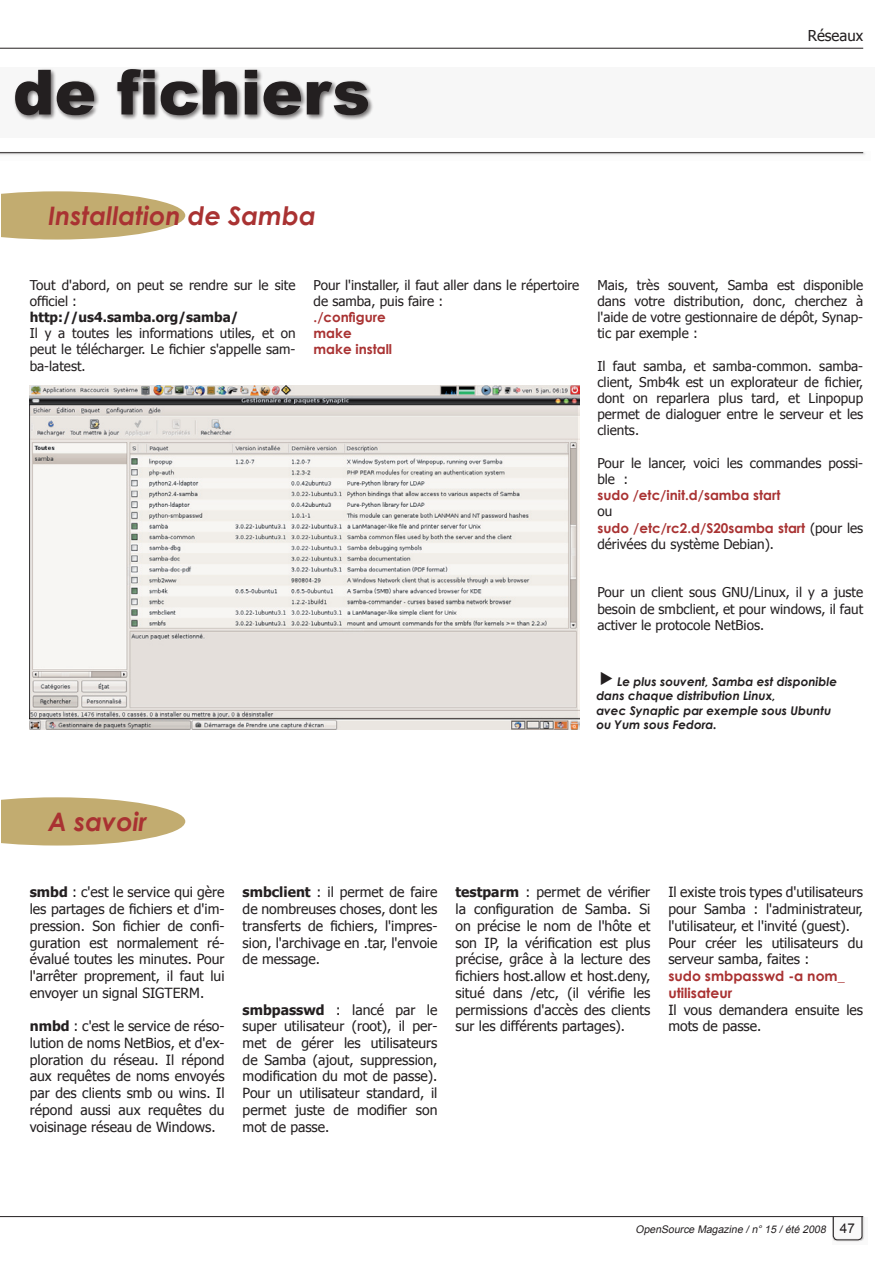
<style>
.page{position:relative;width:893px;height:1263px;background:#fff}
.page>*{position:absolute;margin:0;border:0;box-sizing:border-box;transform-origin:0 0}
.t1{font:900 62.4px "Arial";color:#231f20}
.t2{font:italic 700 25.5px "Century Gothic";color:#a93232}
.t3{font:15px "Tahoma";color:#231f20}
.t4{font:13.95px/16.8px "Tahoma";color:#231f20;text-align:justify}
.t5{font:700 13.95px/16.8px "Century Gothic";color:#a93232}
.t6{font:13.5px/16.2px "Tahoma";color:#231f20;text-align:justify}
.t7{font:700 13.5px/16.2px "Century Gothic";color:#a93232}
.t8{font:700 13.5px "Tahoma";color:#231f20}
.t9{font:italic 700 12px/14.4px "Century Gothic";color:#231f20}
.t10{font:italic 10.5px "Arial";color:#231f20}
.s1{font-family:"Tahoma";font-weight:400;color:#231f20}
.s2{font-weight:700}
.s3{font-style:normal;font-size:13.5px}
</style>
<div class="page">
<svg style="left:1px;top:191px;width:184px;height:49px"></svg>
<svg style="left:1px;top:797px;width:184px;height:48px;background:#cbb886"></svg>
<hr style="left:0;top:1216px;width:863px;height:1px;background:#231f20">
<hr style="left:0;top:48px;width:863px;height:1px;background:#231f20">
<div style="left:0;top:67px;width:889px;height:85px;background:#231f20;opacity:.7"></div>
<div style="left:0;top:151px;width:872px;height:11px;background:#231f20;opacity:.3"></div>
<hr style="left:0;top:152px;width:863px;height:1px;background:#231f20">
<img style="left:30px;top:386px;width:549px;height:343px">
<div style="left:832px;top:1217px;width:35px;height:27px;background:#231f20;opacity:.5"></div>
<svg style="left:833px;top:1217px;width:29px;height:23px"></svg>
<h1 class="t1" style="left:13px;top:46px;width:359px">de fichiers</h1>
<p class="t3" style="left:808px;top:26px;width:57px">Réseaux</p>
<h2 class="t2" style="left:48px;top:199px;width:269px">Installation de Samba</h2>
<p class="t6" style="left:30px;top:276px;width:267px">Tout d'abord, on peut se rendre sur le site officiel :</p>
<p class="t8" style="left:30px;top:308px;width:210px">http://us4.samba.org/samba/</p>
<p class="t6" style="left:30px;top:325px;width:267px">Il y a toutes les informations utiles, et on peut le télécharger. Le fichier s'appelle sam&shy;ba-latest.</p>
<p class="t6" style="left:314px;top:276px;width:267px">Pour l'installer, il faut aller dans le répertoire de samba, puis faire :</p>
<p class="t7" style="left:314px;top:309px;width:80px">./configure make make install</p>
<p class="t6" style="left:597px;top:276px;width:267px">Mais, très souvent, Samba est disponible dans votre distribution, donc, cherchez à l'aide de votre gestionnaire de dépôt, Synap&shy;tic par exemple :</p>
<p class="t6" style="left:597px;top:357px;width:267px">Il faut samba, et samba-common. samba&shy;client, Smb4k est un explorateur de fichier, dont on reparlera plus tard, et Linpopup permet de dialoguer entre le serveur et les clients.</p>
<p class="t6" style="left:597px;top:454px;width:267px">Pour le lancer, voici les commandes possi&shy;ble :</p>
<p class="t7" style="left:597px;top:487px;width:185px">sudo /etc/init.d/samba start</p>
<p class="t6" style="left:597px;top:503px;width:16px">ou</p>
<p class="t7" style="left:597px;top:519px;width:267px">sudo /etc/rc2.d/S20samba start <span class="s1">(pour les</span></p>
<p class="t6" style="left:597px;top:535px;width:178px">dérivées du système Debian).</p>
<p class="t6" style="left:597px;top:584px;width:267px">Pour un client sous GNU/Linux, il y a juste besoin de smbclient, et pour windows, il faut activer le protocole NetBios.</p>
<p class="t9" style="left:596px;top:674px;width:242px;text-indent:21px">Le plus souvent, Samba est disponible dans chaque distribution Linux,<br>avec Synaptic par exemple sous Ubuntu ou Yum sous Fedora.</p>
<h2 class="t2" style="left:48px;top:805px;width:100px">A savoir</h2>
<p class="t4" style="left:30px;top:883px;width:196px"><span class="s2">smbd</span> : c'est le service qui gère les partages de fichiers et d'im&shy;pression. Son fichier de confi&shy;guration est normalement ré&shy;évalué toutes les minutes. Pour l'arrêter proprement, il faut lui envoyer un signal SIGTERM.</p>
<p class="t4" style="left:30px;top:1017px;width:196px"><span class="s2">nmbd</span> : c'est le service de réso&shy;lution de noms NetBios, et d'ex&shy;ploration du réseau. Il répond aux requêtes de noms envoyés par des clients smb ou wins. Il répond aussi aux requêtes du voisinage réseau de Windows.</p>
<p class="t4" style="left:243px;top:883px;width:196px"><span class="s2">smbclient</span> : il permet de faire de nombreuses choses, dont les transferts de fichiers, l'impres&shy;sion, l'archivage en .tar, l'envoie de message.</p>
<p class="t4" style="left:243px;top:1000px;width:196px"><span class="s2">smbpasswd</span> : lancé par le super utilisateur (root), il per&shy;met de gérer les utilisateurs de Samba (ajout, suppression, modification du mot de passe).<br>Pour un utilisateur standard, il permet juste de modifier son mot de passe.</p>
<p class="t4" style="left:455px;top:883px;width:196px"><span class="s2">testparm</span> : permet de vérifier la configuration de Samba. Si on précise le nom de l'hôte et son IP, la vérification est plus précise, grâce à la lecture des fichiers host.allow et host.deny, situé dans /etc, (il vérifie les permissions d'accès des clients sur les différents partages).</p>
<p class="t4" style="left:668px;top:883px;width:196px;text-align:left">Il existe trois types d'utilisateurs pour Samba : l'administrateur, l'utilisateur, et l'invité (guest).<br>Pour créer les utilisateurs du serveur samba, faites :</p>
<p class="t5" style="left:668px;top:967px;width:178px">sudo smbpasswd -a nom_ utilisateur</p>
<p class="t4" style="left:668px;top:1000px;width:196px">Il vous demandera ensuite les mots de passe.</p>
<p class="t10" style="left:635px;top:1223px;width:221px">OpenSource Magazine / n° 15 / été 2008 <span class="s3">4 7</span></p>
</div>
